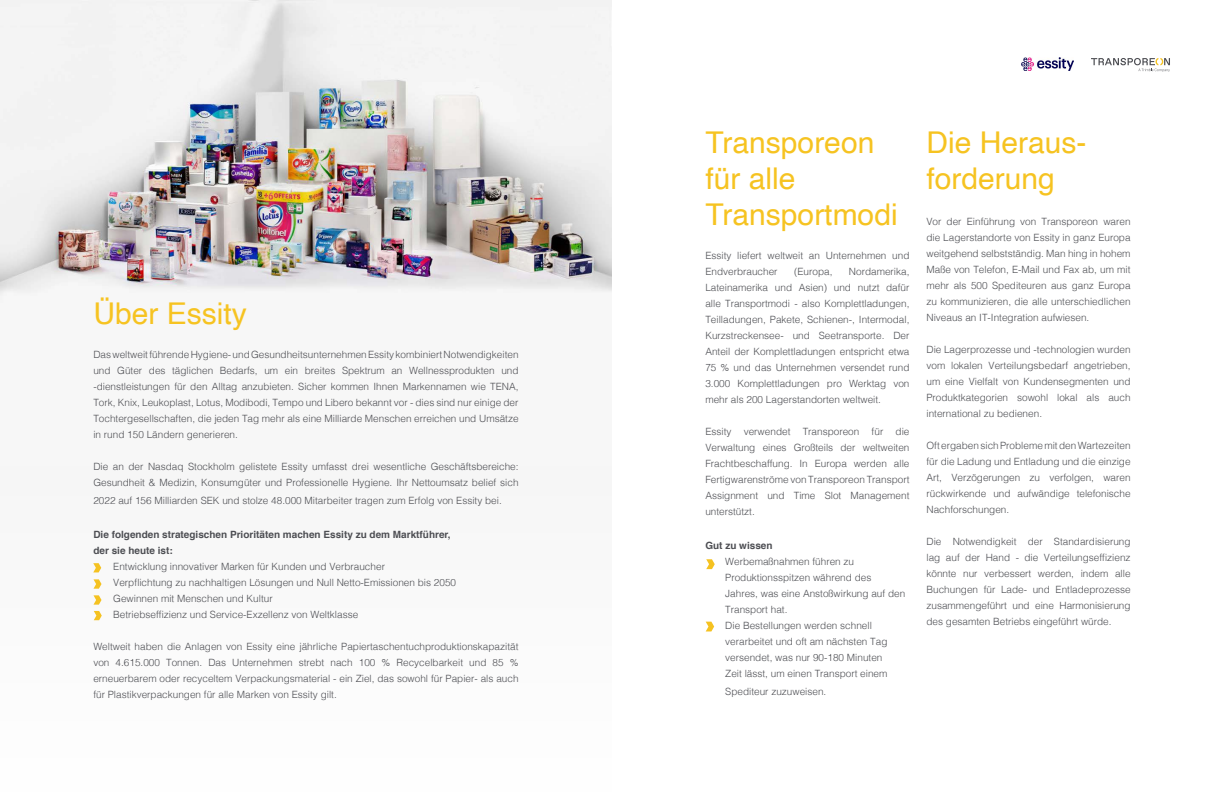
<style>
.page{position:relative;width:1224px;height:792px;background:#fff}
.page>*{position:absolute;margin:0;border:0;box-sizing:border-box;transform-origin:0 0}
.t1{font:30px/36px "Helvetica";color:#f6c321}
.t2{font:300 10px/16px "Helvetica";color:#4d4e53;text-align:justify}
.t3{font:700 10px/16px "Helvetica";color:#4d4e53}
</style>
<div class="page">
<svg style="left:1091px;top:58px;width:79px;height:14px"></svg>
<img style="left:1021px;top:57px;width:53px;height:14px">
<div style="left:0;top:465px;width:612px;height:327px;background:#f6f6f6"></div>
<img style="left:0;top:0;width:612px;height:300px">
<svg style="left:706px;top:559px;width:9px;height:10px"></svg>
<svg style="left:93px;top:563px;width:8px;height:9px"></svg>
<svg style="left:706px;top:622px;width:8px;height:9px"></svg>
<svg style="left:94px;top:579px;width:8px;height:10px"></svg>
<svg style="left:94px;top:595px;width:8px;height:10px"></svg>
<svg style="left:94px;top:611px;width:8px;height:9px"></svg>
<h1 class="t1" style="left:93px;top:297px;width:155px">Über Essity</h1>
<p class="t2" style="left:93px;top:346px;width:427px">Das weltweit führende Hygiene- und Gesundheitsunternehmen Essity kombiniert Notwendigkeiten und Güter des täglichen Bedarfs, um ein breites Spektrum an Wellnessprodukten und -dienstleistungen für den Alltag anzubieten. Sicher kommen Ihnen Markennamen wie TENA, Tork, Knix, Leukoplast, Lotus, Modibodi, Tempo und Libero bekannt vor - dies sind nur einige der Tochtergesellschaften, die jeden Tag mehr als eine Milliarde Menschen erreichen und Umsätze in rund 150 Ländern generieren.</p>
<p class="t2" style="left:93px;top:458px;width:427px">Die an der Nasdaq Stockholm gelistete Essity umfasst drei wesentliche Geschäftsbereiche:<br>Gesundheit &amp; Medizin, Konsumgüter und Professionelle Hygiene. Ihr Nettoumsatz belief sich</p>
<p class="t2" style="left:93px;top:492px;width:410px">2022 auf 156 Milliarden SEK und stolze 48.000 Mitarbeiter tragen zum Erfolg von Essity bei.</p>
<p class="t3" style="left:93px;top:527px;width:359px">Die folgenden strategischen Prioritäten machen Essity zu dem Marktführer, der sie heute ist:</p>
<p class="t2" style="left:113px;top:558px;width:344px;text-align:left">Entwicklung innovativer Marken für Kunden und Verbraucher<br>Verpflichtung zu nachhaltigen Lösungen und Null Netto-Emissionen bis 2050<br>Gewinnen mit Menschen und Kultur<br>Betriebseffizienz und Service-Exzellenz von Weltklasse</p>
<p class="t2" style="left:93px;top:638px;width:427px">Weltweit haben die Anlagen von Essity eine jährliche Papiertaschentuchproduktionskapazität von 4.615.000 Tonnen. Das Unternehmen strebt nach 100 % Recycelbarkeit und 85 % erneuerbarem oder recyceltem Verpackungsmaterial - ein Ziel, das sowohl für Papier- als auch für Plastikverpackungen für alle Marken von Essity gilt.</p>
<h1 class="t1" style="left:705px;top:126px;width:194px">Transporeon für alle<br>Transportmodi</h1>
<p class="t2" style="left:705px;top:247px;width:206px">Essity liefert weltweit an Unternehmen und<br>Endverbraucher</p>
<p class="t2" style="left:794px;top:263px;width:40px">(Europa,</p>
<p class="t2" style="left:705px;top:263px;width:206px;text-indent:144px">Nordamerika, Lateinamerika und Asien) und nutzt dafür alle Transportmodi - also Komplettladungen, Teilladungen, Pakete, Schienen-, Intermodal, Kurzstreckensee- und Seetransporte. Der Anteil der Komplettladungen entspricht etwa 75 % und das Unternehmen versendet rund 3.000 Komplettladungen pro Werktag von mehr als 200 Lagerstandorten weltweit.</p>
<p class="t2" style="left:705px;top:423px;width:206px">Essity verwendet Transporeon für die Verwaltung eines Großteils der weltweiten Frachtbeschaffung. In Europa werden alle Fertigwarenströme von Transporeon Transport Assignment und Time Slot Management unterstützt.</p>
<p class="t3" style="left:705px;top:538px;width:69px">Gut zu wissen</p>
<p class="t2" style="left:725px;top:553px;width:182px;text-align:left">Werbemaßnahmen führen zu<br>Produktionsspitzen während des<br>Jahres, was eine Anstoßwirkung auf den<br>Transport hat.<br>Die Bestellungen werden schnell verarbeitet und oft am nächsten Tag versendet, was nur 90-180 Minuten<br>Zeit lässt, um einen Transport einem</p>
<p class="t2" style="left:725px;top:683px;width:103px">Spediteur zuzuweisen.</p>
<h1 class="t1" style="left:927px;top:126px;width:162px">Die Heraus&shy;forderung</h1>
<p class="t2" style="left:927px;top:213px;width:206px">Vor der Einführung von Transporeon waren die Lagerstandorte von Essity in ganz Europa weitgehend selbstständig. Man hing in hohem Maße von Telefon, E-Mail und Fax ab, um mit mehr als 500 Spediteuren aus ganz Europa zu kommunizieren, die alle unterschiedlichen Niveaus an IT-Integration aufwiesen.</p>
<p class="t2" style="left:927px;top:341px;width:206px">Die Lagerprozesse und -technologien wurden vom lokalen Verteilungsbedarf angetrieben, um eine Vielfalt von Kundensegmenten und Produktkategorien sowohl lokal als auch international zu bedienen.</p>
<p class="t2" style="left:927px;top:437px;width:206px">Oft ergaben sich Probleme mit den Wartezeiten für die Ladung und Entladung und die einzige Art, Verzögerungen zu verfolgen, waren rückwirkende und aufwändige telefonische Nachforschungen.</p>
<p class="t2" style="left:927px;top:533px;width:206px">Die Notwendigkeit der Standardisierung lag auf der Hand - die Verteilungseffizienz könnte nur verbessert werden, indem alle Buchungen für Lade- und Entladeprozesse zusammengeführt und eine Harmonisierung des gesamten Betriebs eingeführt würde.</p>
</div>
